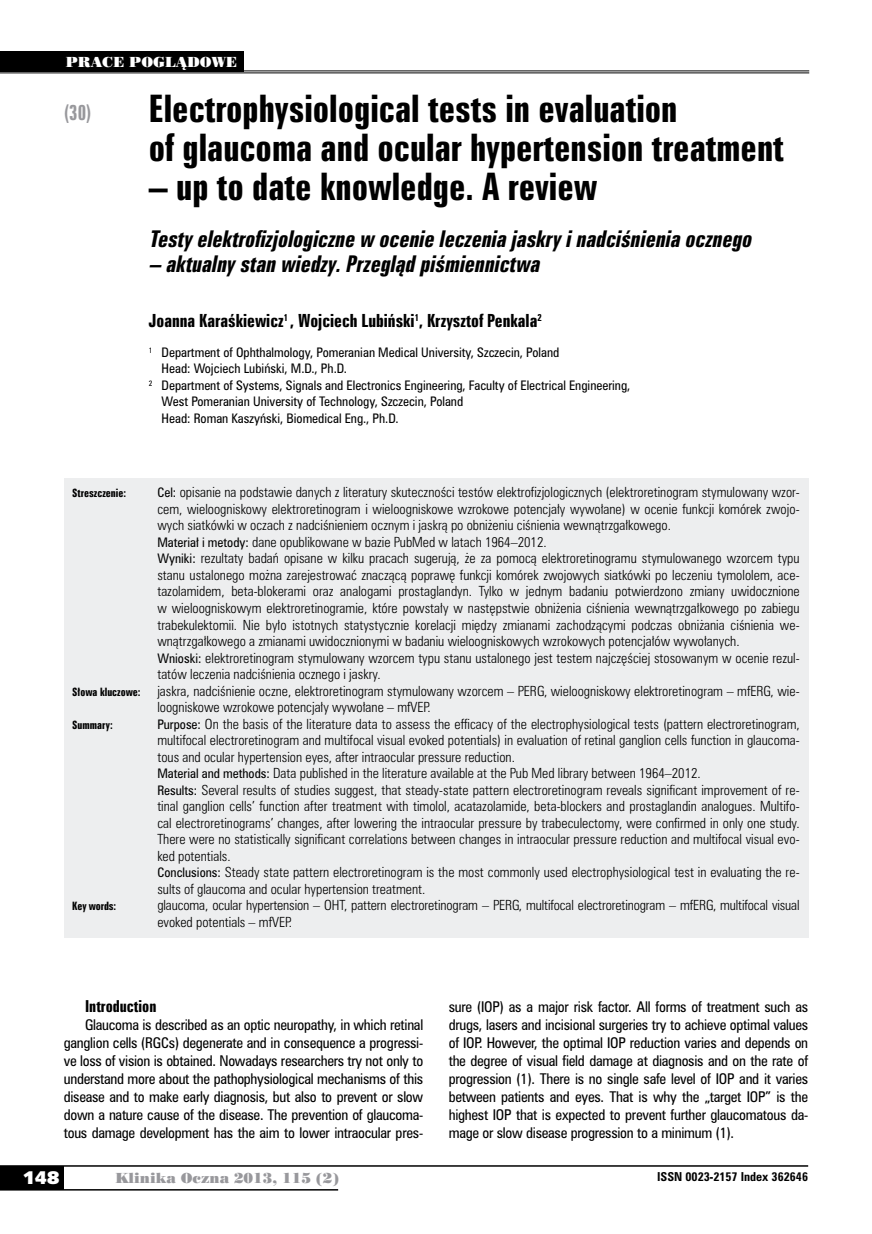
<style>
.page{position:relative;width:872px;height:1234px;background:#fff}
.page>*{position:absolute;margin:0;border:0;box-sizing:border-box;transform-origin:0 0}
.t1{font:34.5px/39px "Zurich Bd X Cn PL";color:#000}
.t2{font:italic 21px "Zurich Bd X Cn PL";color:#000}
.t3{font:19.5px "Zurich Bd X Cn PL";color:#98989c;scale:.9 1}
.t4{font:18px "Humanst 531 U Blk PL";color:#fff}
.t5{font:16.5px "Zurich Bd X Cn PL";color:#000}
.t6{font:15px "Zurich Bd X Cn PL";color:#000}
.t7{font:13.5px/18px "Zurich Cn PL";letter-spacing:-.02em;color:#000;text-align:justify}
.t8{font:13.5px "Poster Bodoni PL";color:#98989c}
.t9{font:13.5px "Poster Bodoni PL";color:#fff}
.t10{font:12.75px/16.5px "Zurich Lt Cn PL";color:#000}
.t11{font:12px "Zurich Cn PL";color:#000}
.t12{font:700 11.25px "Zurich Cn PL";color:#000}
.t13{font:10.5px "Zurich Bd X Cn PL";color:#000}
.s1{font-family:"Zurich Cn PL";font-size:12px}
</style>
<div class="page">
<div style="left:0;top:1165px;width:64px;height:24px;background:#000"></div>
<hr style="left:0;top:1164px;width:808px;height:2px;background:#000">
<hr style="left:0;top:1188px;width:338px;height:2px;background:#000">
<div style="left:64px;top:478px;width:744px;height:459px;background:#edeeef"></div>
<hr style="left:0;top:70px;width:809px;height:1px;background:#000">
<hr style="left:0;top:72px;width:809px;height:1px;background:#000">
<div style="left:0;top:51px;width:243px;height:21px;background:#000"></div>
<p class="t9" style="left:66px;top:53px;width:173px">PRACE POGLĄDOWE</p>
<h3 class="t3" style="left:64px;top:100px;width:32px">(30)</h3>
<h1 class="t1" style="left:149px;top:89px;width:636px">Electrophysiological tests in evaluation<br>of glaucoma and ocular hypertension treatment</h1>
<h1 class="t1" style="left:149px;top:167px;width:450px">– up to date knowledge. A review</h1>
<h2 class="t2" style="left:149px;top:225px;width:609px">Testyelektrofizjologiczne w ocenie leczeniajaskryinadciśnieniaocznego</h2>
<h2 class="t2" style="left:149px;top:250px;width:397px">– aktualnystan wiedzy.Przeglądpiśmiennictwa</h2>
<p class="t5" style="left:149px;top:310px;width:394px">Joanna Karaśkiewicz<sup>1</sup> , Wojciech Lubiński<sup>1</sup>, Krzysztof Penkala<sup>2</sup></p>
<p class="t11" style="left:149px;top:344px;width:412px"><sup>1</sup> Department of Ophthalmology, Pomeranian Medical University, Szczecin, Poland</p>
<p class="t11" style="left:162px;top:360px;width:187px">Head: Wojciech Lubiński, M.D., Ph.D.</p>
<p class="t11" style="left:149px;top:377px;width:483px"><sup>2</sup> Department of Systems, Signals and Electronics Engineering, Faculty of Electrical Engineering,</p>
<p class="t11" style="left:162px;top:393px;width:303px">West Pomeranian University of Technology, Szczecin, Poland</p>
<p class="t11" style="left:162px;top:410px;width:238px">Head: Roman Kaszyński, Biomedical Eng., Ph.D.</p>
<p class="t13" style="left:72px;top:486px;width:55px">Streszczenie:</p>
<p class="t10" style="left:157px;top:484px;width:644px"><span class="s1">Cel:</span> opisanie na podstawie danych z literatury skuteczności testów elektrofizjologicznych (elektroretinogram stymulowany wzor&shy;cem, wieloogniskowy elektroretinogram i wieloogniskowe wzrokowe potencjały wywołane) w ocenie funkcji komórek zwojo&shy;wych siatkówki w oczach z nadciśnieniem ocznym i jaskrą po obniżeniu ciśnienia wewnątrzgałkowego.<br><span class="s1">Materiał i metody:</span> dane opublikowane w bazie PubMed w latach 1964–2012.<br><span class="s1">Wyniki:</span> rezultaty badań opisane w kilku pracach sugerują, że za pomocą elektroretinogramu stymulowanego wzorcem typu stanu ustalonego można zarejestrować znaczącą poprawę funkcji komórek zwojowych siatkówki po leczeniu tymololem, ace&shy;tazolamidem, beta-blokerami oraz analogami prostaglandyn. Tylko w jednym badaniu potwierdzono zmiany uwidocznione w wieloogniskowym elektroretinogramie, które powstały w następstwie obniżenia ciśnienia wewnątrzgałkowego po zabiegu trabekulektomii. Nie było istotnych statystycznie korelacji między zmianami zachodzącymi podczas obniżania ciśnienia we&shy;wnątrzgałkowego a zmianami uwidocznionymi w badaniu wieloogniskowych wzrokowych potencjałów wywołanych.<br><span class="s1">Wnioski:</span> elektroretinogram stymulowany wzorcem typu stanu ustalonego jest testem najczęściej stosowanym w ocenie rezul&shy;tatów leczenia nadciśnienia ocznego i jaskry.</p>
<p class="t13" style="left:72px;top:684px;width:70px">Słowa kluczowe:</p>
<p class="t10" style="left:157px;top:682px;width:644px">jaskra, nadciśnienie oczne, elektroretinogram stymulowany wzorcem – PERG, wieloogniskowy elektroretinogram – mfERG, wie&shy;loogniskowe wzrokowe potencjały wywołane – mfVEP.</p>
<p class="t13" style="left:72px;top:717px;width:42px">Summary:</p>
<p class="t10" style="left:157px;top:715px;width:644px"><span class="s1">Purpose:</span> On the basis of the literature data to assess the efficacy of the electrophysiological tests (pattern electroretinogram, multifocal electroretinogram and multifocal visual evoked potentials) in evaluation of retinal ganglion cells function in glaucoma&shy;tous and ocular hypertension eyes, after intraocular pressure reduction.<br><span class="s1">Material and methods:</span> Data published in the literature available at the Pub Med library between 1964–2012.<br><span class="s1">Results:</span> Several results of studies suggest, that steady-state pattern electroretinogram reveals significant improvement of re&shy;tinal ganglion cells’ function after treatment with timolol, acatazolamide, beta-blockers and prostaglandin analogues. Multifo&shy;cal electroretinograms’ changes, after lowering the intraocular pressure by trabeculectomy, were confirmed in only one study.<br>There were no statistically significant correlations between changes in intraocular pressure reduction and multifocal visual evo&shy;ked potentials.<br><span class="s1">Conclusions:</span> Steady state pattern electroretinogram is the most commonly used electrophysiological test in evaluating the re&shy;sults of glaucoma and ocular hypertension treatment.</p>
<p class="t13" style="left:72px;top:899px;width:45px">Key words:</p>
<p class="t10" style="left:157px;top:896px;width:644px">glaucoma, ocular hypertension – OHT, pattern electroretinogram – PERG, multifocal electroretinogram – mfERG, multifocal visual evoked potentials – mfVEP.</p>
<p class="t6" style="left:85px;top:996px;width:73px">Introduction</p>
<p class="t7" style="left:64px;top:1015px;width:361px;text-indent:21px">Glaucoma is described as an optic neuropathy, in which retinal ganglion cells (RGCs) degenerate and in consequence a progressi&shy;ve loss of vision is obtained. Nowadays researchers try not only to understand more about the pathophysiological mechanisms of this disease and to make early diagnosis, but also to prevent or slow down a nature cause of the disease. The prevention of glaucoma&shy;tous damage development has the aim to lower intraocular pres-</p>
<p class="t7" style="left:449px;top:997px;width:361px">sure (IOP) as a major risk factor. All forms of treatment such as drugs, lasers and incisional surgeries try to achieve optimal values of IOP. However, the optimal IOP reduction varies and depends on the degree of visual field damage at diagnosis and on the rate of progression (1). There is no single safe level of IOP and it varies between patients and eyes. That is why the „target IOP” is the highest IOP that is expected to prevent further glaucomatous da&shy;mage or slow disease progression to a minimum (1).</p>
<h3 class="t4" style="left:23px;top:1165px;width:38px">148</h3>
<p class="t8" style="left:115px;top:1168px;width:225px">Klinika Oczna 2013, 115 (2)</p>
<p class="t12" style="left:657px;top:1168px;width:152px">ISSN 0023-2157 Index 362646</p>
</div>
